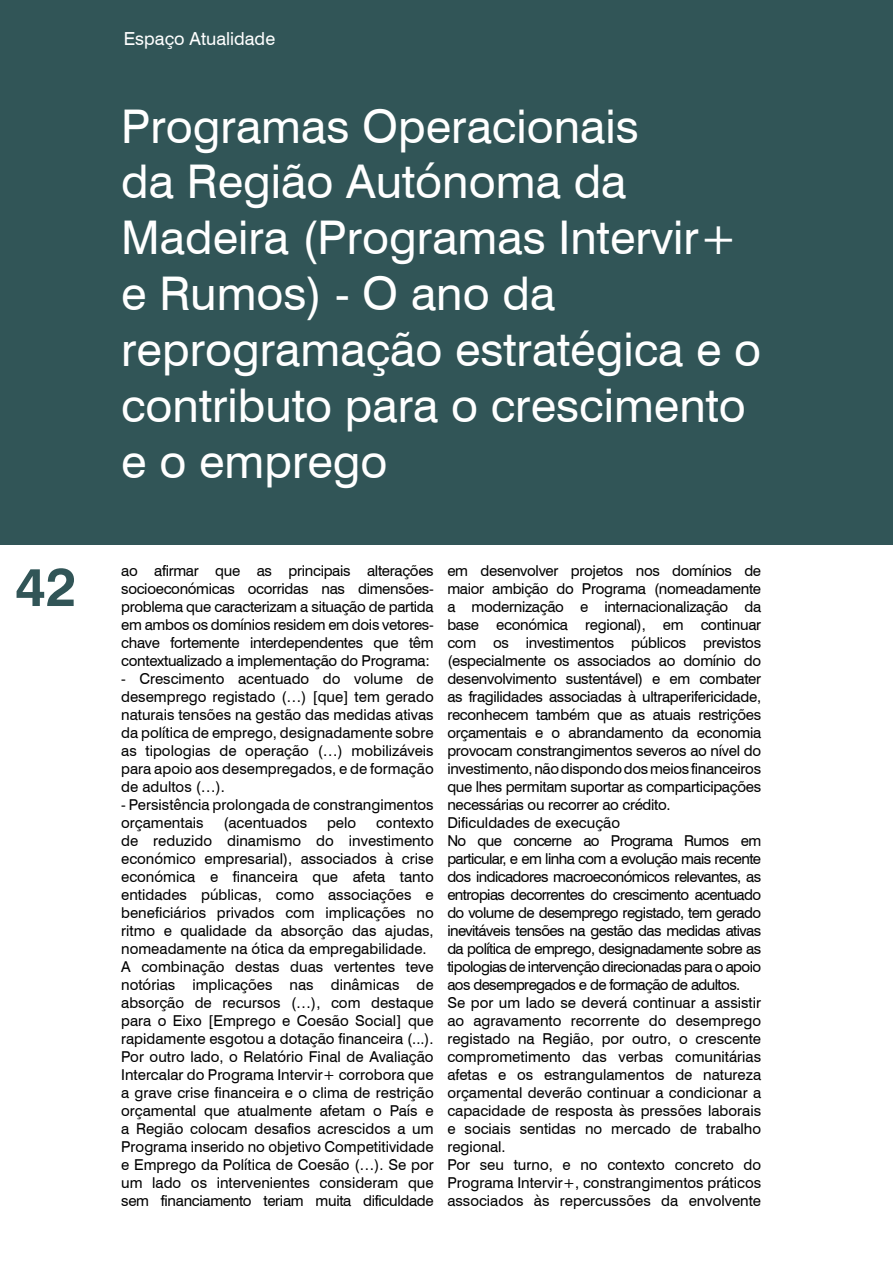
<style>
.page{position:relative;width:893px;height:1263px;background:#fff}
.page>*{position:absolute;margin:0;border:0;box-sizing:border-box;transform-origin:0 0}
.t1{font:700 54px "Swiss 721 BT";color:#315557}
.t2{font:46.5px/55.8px "Swiss 721 BT";color:#fff}
.t3{font:18px "Swiss 721 BT";color:#fff}
.t4{font:15px/18px "Swiss 721 BT";letter-spacing:-.02em;color:#000}
.t5{font:15px/18px "Swiss 721 BT";color:#000;text-align:justify}
</style>
<div class="page">
<div style="left:0;top:0;width:893px;height:544px;background:#315557"></div>
<p class="t3" style="left:124px;top:28px;width:153px">Espaço Atualidade</p>
<h2 class="t2" style="left:121px;top:98px;width:641px">Programas Operacionais<br>da Região Autónoma da<br>Madeira (Programas Intervir+ e Rumos) - O ano da reprogramação estratégica e o contributo para o crescimento e o emprego</h2>
<h1 class="t1" style="left:15px;top:554px;width:63px">42</h1>
<p class="t5" style="left:121px;top:562px;width:314px">ao afirmar que as principais alterações socioeconómicas ocorridas nas dimensões&shy;problema que caracterizam a situação de partida em ambos os domínios residem em dois vetores&shy;chave fortemente interdependentes que têm contextualizado a implementação do Programa:</p>
<p class="t5" style="left:121px;top:670px;width:314px">- Crescimento acentuado do volume de desemprego registado (…) [que] tem gerado naturais tensões na gestão das medidas ativas da política de emprego, designadamente sobre as tipologias de operação (…) mobilizáveis para apoio aos desempregados, e de formação de adultos (…).</p>
<p class="t5" style="left:121px;top:796px;width:314px">- Persistência prolongada de constrangimentos orçamentais</p>
<p class="t5" style="left:223px;top:814px;width:85px">(acentuados</p>
<p class="t5" style="left:327px;top:814px;width:31px">pelo</p>
<p class="t5" style="left:121px;top:814px;width:314px;text-align:left;text-indent:255px">contexto de reduzido dinamismo do investimento económico empresarial), associados à crise económica e financeira que afeta tanto entidades públicas, como associações e beneficiários privados com implicações no ritmo e qualidade da absorção das ajudas, nomeadamente na ótica da empregabilidade.<br>A combinação destas duas vertentes teve notórias implicações nas dinâmicas de absorção de recursos (…), com destaque para o Eixo [Emprego e Coesão Social] que rapidamente esgotou a dotação financeira (...).<br>Por outro lado, o Relatório Final de Avaliação Intercalar do Programa Intervir+ corrobora que a grave crise financeira e o clima de restrição orçamental que atualmente afetam o País e a Região colocam desafios acrescidos a um Programa inserido no objetivo Competitividade e Emprego da Política de Coesão (…). Se por um lado os intervenientes consideram que sem financiamento teriam muita dificuldade</p>
<p class="t4" style="left:447px;top:562px;width:315px">em desenvolver projetos nos domínios de maior ambição do Programa (nomeadamente a modernização e internacionalização da base económica regional), em continuar com os investimentos públicos previstos (especialmente os associados ao domínio do desenvolvimento sustentável) e em combater as fragilidades associadas à ultraperifericidade, reconhecem também que as atuais restrições orçamentais e o abrandamento da economia provocam constrangimentos severos ao nível do investimento, não dispondo dos meios financeiros que lhes permitam suportar as comparticipações necessárias ou recorrer ao crédito.<br>Dificuldades de execução<br>No que concerne ao Programa Rumos em particular, e em linha com a evolução mais recente dos indicadores macroeconómicos relevantes, as entropias decorrentes do crescimento acentuado do volume de desemprego registado, tem gerado inevitáveis tensões na gestão das medidas ativas da política de emprego, designadamente sobre as tipologias de intervenção direcionadas para o apoio aos desempregados e de formação de adultos.<br>Se por um lado se deverá continuar a assistir ao agravamento recorrente do desemprego registado na Região, por outro, o crescente comprometimento das verbas comunitárias afetas e os estrangulamentos de natureza orçamental deverão continuar a condicionar a capacidade de resposta às pressões laborais e sociais sentidas no mercado de trabalho regional.<br>Por seu turno, e no contexto concreto do Programa Intervir+, constrangimentos práticos associados às repercussões da envolvente</p>
</div>
